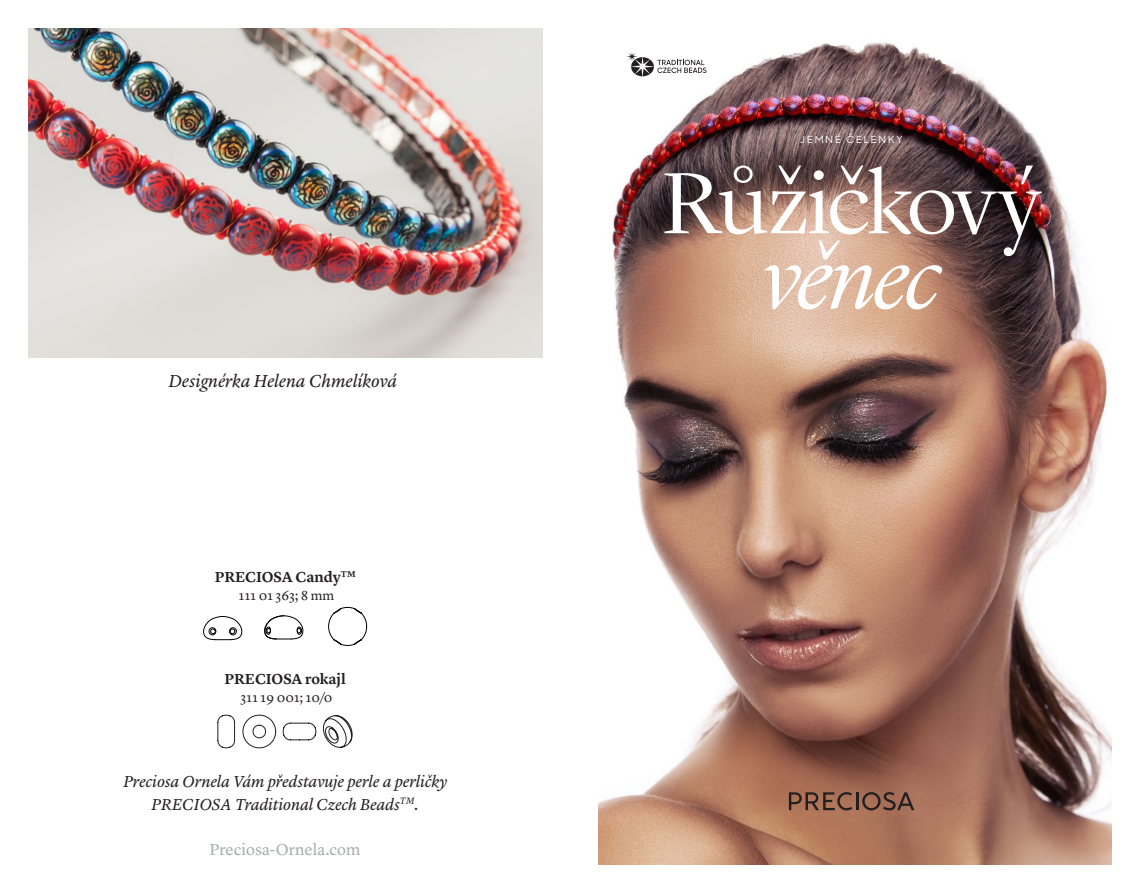
<style>
.page{position:relative;width:1140px;height:893px;background:#fff}
.page>*{position:absolute;margin:0;border:0;box-sizing:border-box;transform-origin:0 0}
.t1{font:300 90px "Lyon Display";letter-spacing:-.025em;color:#fff;scale:1.05 1}
.t2{font:italic 300 90px "Lyon Display";letter-spacing:-.02em;color:#fff;scale:1.05 1}
.t3{font:italic 18px "Lyon Text";letter-spacing:-.005em;color:#231f20}
.t4{font:italic 16.5px/22.5px "Lyon Text";letter-spacing:-.005em;color:#231f20;text-align:center}
.t5{font:16.5px "Lyon Text";color:#a8abac}
.t6{font:600 15px "Lyon Text";color:#231f20}
.t7{font:13.5px "Lyon Text";letter-spacing:.005em;color:#231f20}
.t8{font:500 9.75px "Sharp Sans Display No 1";letter-spacing:.185em;color:#fff;scale:1.05 1}
</style>
<div class="page">
<img style="left:598px;top:42px;width:513px;height:822px">
<hr style="left:855px;top:792px;width:3px;height:18px;background:#231f20">
<svg style="left:862px;top:792px;width:52px;height:18px"></svg>
<svg style="left:789px;top:792px;width:63px;height:18px"></svg>
<svg style="left:626px;top:52px;width:80px;height:24px"></svg>
<svg style="left:243px;top:715px;width:33px;height:33px"></svg>
<svg style="left:217px;top:715px;width:18px;height:33px"></svg>
<svg style="left:283px;top:723px;width:33px;height:17px"></svg>
<svg style="left:323px;top:715px;width:29px;height:33px"></svg>
<svg style="left:328px;top:607px;width:40px;height:39px"></svg>
<svg style="left:203px;top:616px;width:39px;height:24px"></svg>
<svg style="left:264px;top:615px;width:39px;height:25px"></svg>
<img style="left:28px;top:28px;width:515px;height:329px">
<p class="t3" style="left:169px;top:367px;width:230px">Designérka Helena Chmelíková</p>
<p class="t6" style="left:215px;top:565px;width:142px">PRECIOSA Candy<sup>TM</sup></p>
<p class="t7" style="left:239px;top:585px;width:97px">111 01 363; 8 mm</p>
<p class="t6" style="left:224px;top:667px;width:123px">PRECIOSA rokajl</p>
<p class="t7" style="left:240px;top:687px;width:93px">311 19 001; 10/0</p>
<p class="t4" style="left:123px;top:769px;width:325px">Preciosa Ornela Vám představuje perle a perličky<br>PRECIOSA Traditional Czech Beads<sup>TM</sup>.</p>
<p class="t5" style="left:209px;top:836px;width:152px">Preciosa-Ornela.com</p>
<p class="t8" style="left:800px;top:133px;width:99px">JEMNÉ ČELENKY</p>
<h1 class="t1" style="left:662px;top:138px;width:362px">Růžičkový</h1>
<h1 class="t2" style="left:763px;top:213px;width:170px">věnec</h1>
</div>
